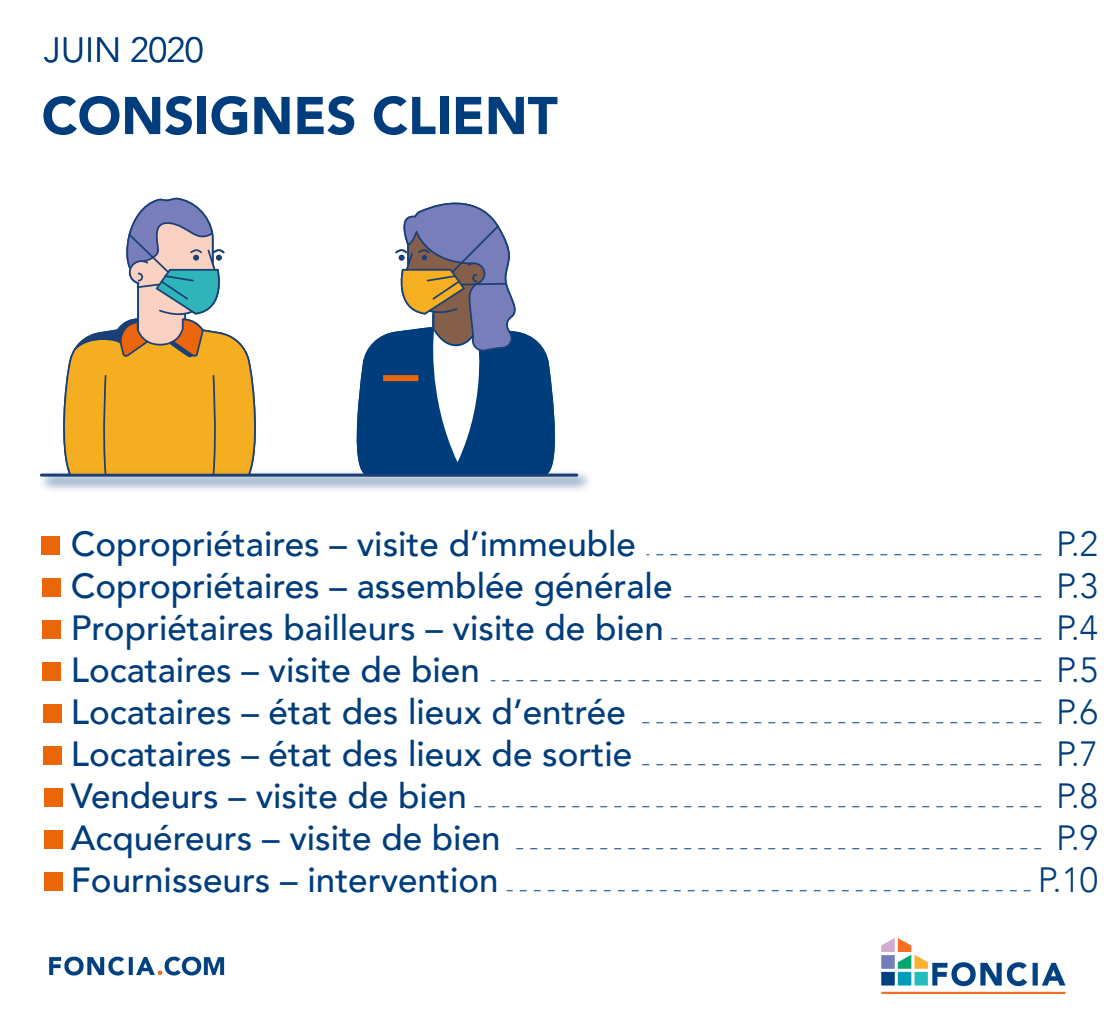
<style>
.page{position:relative;width:1120px;height:1022px;background:#fff}
.page>*{position:absolute;margin:0;border:0;box-sizing:border-box;transform-origin:0 0}
.t1{font:900 52.5px "Avenir";color:#003d7c}
.t2{font:500 35px/42px "Avenir";color:#003d7c}
.t3{font:300 35px/42px "Avenir";color:#003d7c;text-align:center}
</style>
<div class="page">
<div style="left:42px;top:536px;width:18px;height:19px;background:#ea6608"></div>
<div style="left:42px;top:578px;width:18px;height:19px;background:#ea6608"></div>
<div style="left:42px;top:620px;width:19px;height:19px;background:#ea6608"></div>
<div style="left:43px;top:662px;width:18px;height:19px;background:#ea6608"></div>
<div style="left:43px;top:704px;width:18px;height:19px;background:#ea6608"></div>
<div style="left:43px;top:746px;width:19px;height:19px;background:#ea6608"></div>
<div style="left:44px;top:788px;width:18px;height:19px;background:#ea6608"></div>
<div style="left:44px;top:830px;width:19px;height:19px;background:#ea6608"></div>
<div style="left:45px;top:872px;width:18px;height:19px;background:#ea6608"></div>
<img style="left:49px;top:938px;width:1017px;height:57px">
<img style="left:40px;top:472px;width:549px;height:18px">
<hr style="left:41px;top:474px;width:536px;height:2px;background:#193f76">
<svg style="left:59px;top:197px;width:201px;height:280px"></svg>
<svg style="left:352px;top:202px;width:208px;height:275px"></svg>
<svg style="left:647px;top:554px;width:394px;height:1px"></svg>
<svg style="left:684px;top:596px;width:357px;height:1px"></svg>
<svg style="left:671px;top:638px;width:370px;height:1px"></svg>
<svg style="left:491px;top:680px;width:550px;height:1px"></svg>
<svg style="left:642px;top:722px;width:399px;height:1px"></svg>
<svg style="left:642px;top:764px;width:399px;height:1px"></svg>
<svg style="left:474px;top:806px;width:567px;height:1px"></svg>
<svg style="left:516px;top:848px;width:525px;height:1px"></svg>
<svg style="left:507px;top:890px;width:524px;height:1px"></svg>
<p class="t3" style="left:44px;top:29px;width:161px">JUIN 2020</p>
<h1 class="t1" style="left:42px;top:71px;width:518px">CONSIGNES CLIENT</h1>
<p class="t2" style="left:71px;top:520px;width:603px">Copropriétaires – visite d’immeuble Copropriétaires – assemblée générale Propriétaires bailleurs – visite de bien Locataires – visite de bien<br>Locataires – état des lieux d’entrée Locataires – état des lieux de sortie Vendeurs – visite de bien<br>Acquéreurs – visite de bien Fournisseurs – intervention</p>
<p class="t3" style="left:1038px;top:523px;width:62px">P.2<br>P.3<br>P.4<br>P.5<br>P.6<br>P.7<br>P.8<br>P.9<br>P.10</p>
</div>
